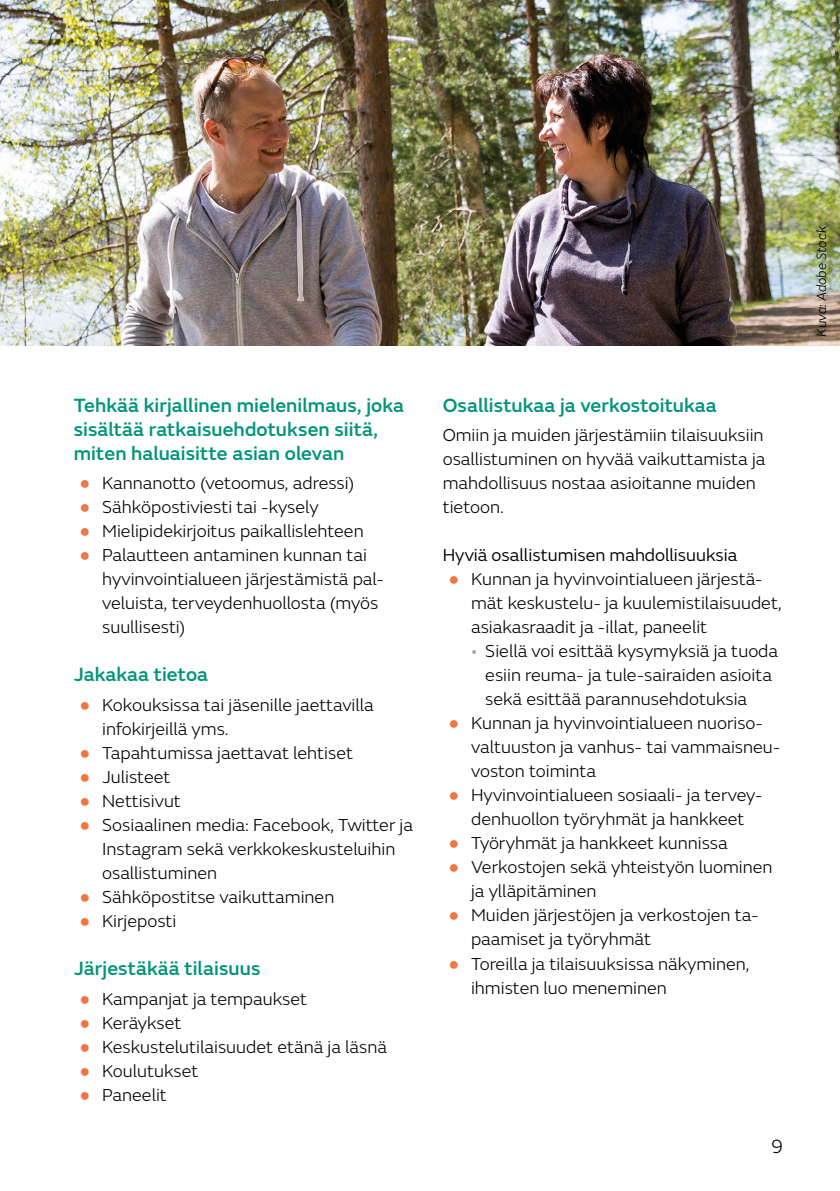
<style>
.page{position:relative;width:840px;height:1191px;background:#fff}
.page>*{position:absolute;margin:0;border:0;box-sizing:border-box;transform-origin:0 0}
.Väliotsikko_2{font:500 20px/24px "FS Emeric";letter-spacing:.005em;color:#00957a}
.t1{font:300 20px "FS Emeric";color:#000}
.Luettelo{font:300 18px/24px "FS Emeric";color:#000}
.Leipis{font:300 18px/24px "FS Emeric";color:#000}
.Luettelo_2{font:300 18px/24px "FS Emeric";color:#000}
.Väliotsikko_3{font:18px "FS Emeric";color:#000}
.t2{font:italic 300 14px "FS Emeric";letter-spacing:-.005em;color:#000}
.s1{font-family:"Arial Narrow";font-weight:400;color:#ee7544}
.s2{color:#9d9d9c}
</style>
<div class="page">
<img style="left:0;top:0;width:839px;height:346px">
<p class="Väliotsikko_2" style="left:74px;top:392px;width:331px">Tehkää kirjallinen mielenilmaus, joka sisältää ratkaisuehdotuksen siitä, miten haluaisitte asian olevan</p>
<p class="Luettelo" style="left:79px;top:470px;width:276px"><span class="s1">●</span> Kannanotto (vetoomus, adressi)</p>
<p class="Luettelo" style="left:79px;top:494px;width:240px"><span class="s1">●</span> Sähköpostiviesti tai -kysely</p>
<p class="Luettelo" style="left:79px;top:518px;width:285px"><span class="s1">●</span> Mielipidekirjoitus paikallislehteen</p>
<p class="Luettelo" style="left:102px;top:542px;width:283px;text-indent:-23px"><span class="s1">●</span> Palautteen antaminen kunnan tai hyvinvointialueen järjestämistä pal&shy;veluista, terveydenhuollosta (myös suullisesti)</p>
<p class="Väliotsikko_2" style="left:74px;top:661px;width:136px">Jakakaa tietoa</p>
<p class="Luettelo" style="left:102px;top:692px;width:273px;text-indent:-23px"><span class="s1">●</span> Kokouksissa tai jäsenille jaettavilla infokirjeillä yms.</p>
<p class="Luettelo" style="left:79px;top:740px;width:275px"><span class="s1">●</span> Tapahtumissa jaettavat lehtiset</p>
<p class="Luettelo" style="left:79px;top:764px;width:93px"><span class="s1">●</span> Julisteet</p>
<p class="Luettelo" style="left:79px;top:788px;width:103px"><span class="s1">●</span> Nettisivut</p>
<p class="Luettelo" style="left:102px;top:812px;width:312px;text-indent:-23px"><span class="s1">●</span> Sosiaalinen media: Facebook, Twitter ja<br>Instagram sekä verkkokeskusteluihin osallistuminen</p>
<p class="Luettelo" style="left:79px;top:884px;width:256px"><span class="s1">●</span> Sähköpostitse vaikuttaminen</p>
<p class="Luettelo" style="left:79px;top:908px;width:98px"><span class="s1">●</span> Kirjeposti</p>
<p class="Väliotsikko_2" style="left:74px;top:955px;width:188px">Järjestäkää tilaisuus</p>
<p class="Luettelo" style="left:79px;top:986px;width:229px"><span class="s1">●</span> Kampanjat ja tempaukset</p>
<p class="Luettelo" style="left:79px;top:1010px;width:104px"><span class="s1">●</span> Keräykset</p>
<p class="Luettelo" style="left:79px;top:1034px;width:309px"><span class="s1">●</span> Keskustelutilaisuudet etänä ja läsnä</p>
<p class="Luettelo" style="left:79px;top:1058px;width:120px"><span class="s1">●</span> Koulutukset</p>
<p class="Luettelo" style="left:79px;top:1082px;width:89px"><span class="s1">●</span> Paneelit</p>
<p class="Väliotsikko_2" style="left:442px;top:392px;width:275px">Osallistukaa ja verkostoitukaa</p>
<p class="Leipis" style="left:442px;top:422px;width:324px">Omiin ja muiden järjestämiin tilaisuuksiin osallistuminen on hyvää vaikuttamista ja mahdollisuus nostaa asioitanne muiden tietoon.</p>
<h4 class="Väliotsikko_3" style="left:442px;top:543px;width:296px">Hyviä osallistumisen mahdollisuuksia</h4>
<p class="Luettelo" style="left:471px;top:566px;width:312px;text-indent:-23px"><span class="s1">●</span> Kunnan ja hyvinvointialueen järjestä&shy;mät keskustelu- ja kuulemistilaisuudet, asiakasraadit ja -illat, paneelit</p>
<p class="Luettelo_2" style="left:485px;top:638px;width:294px;text-indent:-14px"><span class="s2">•</span> Siellä voi esittää kysymyksiä ja tuoda esiin reuma- ja tule-sairaiden asioita sekä esittää parannusehdotuksia</p>
<p class="Luettelo" style="left:471px;top:710px;width:311px;text-indent:-23px"><span class="s1">●</span> Kunnan ja hyvinvointialueen nuoriso&shy;valtuuston ja vanhus- tai vammaisneu&shy;voston toiminta</p>
<p class="Luettelo" style="left:448px;top:782px;width:316px;text-align:center"><span class="s1">●</span> Hyvinvointialueen sosiaali- ja tervey&shy;denhuollon työryhmät ja hankkeet</p>
<p class="Luettelo" style="left:448px;top:830px;width:281px"><span class="s1">●</span> Työryhmät ja hankkeet kunnissa</p>
<p class="Luettelo" style="left:471px;top:854px;width:303px;text-indent:-23px"><span class="s1">●</span> Verkostojen sekä yhteistyön luominen ja ylläpitäminen</p>
<p class="Luettelo" style="left:471px;top:902px;width:289px;text-indent:-23px"><span class="s1">●</span> Muiden järjestöjen ja verkostojen ta&shy;paamiset ja työryhmät</p>
<p class="Luettelo" style="left:471px;top:950px;width:280px;text-indent:-23px"><span class="s1">●</span> Toreilla ja tilaisuuksissa näkyminen, ihmisten luo meneminen</p>
<p class="t1" style="left:770px;top:1133px;width:14px">9</p>
<p class="t2" style="left:811px;top:336px;width:112px;rotate:-90deg">Kuva: Adobe Stock</p>
</div>
